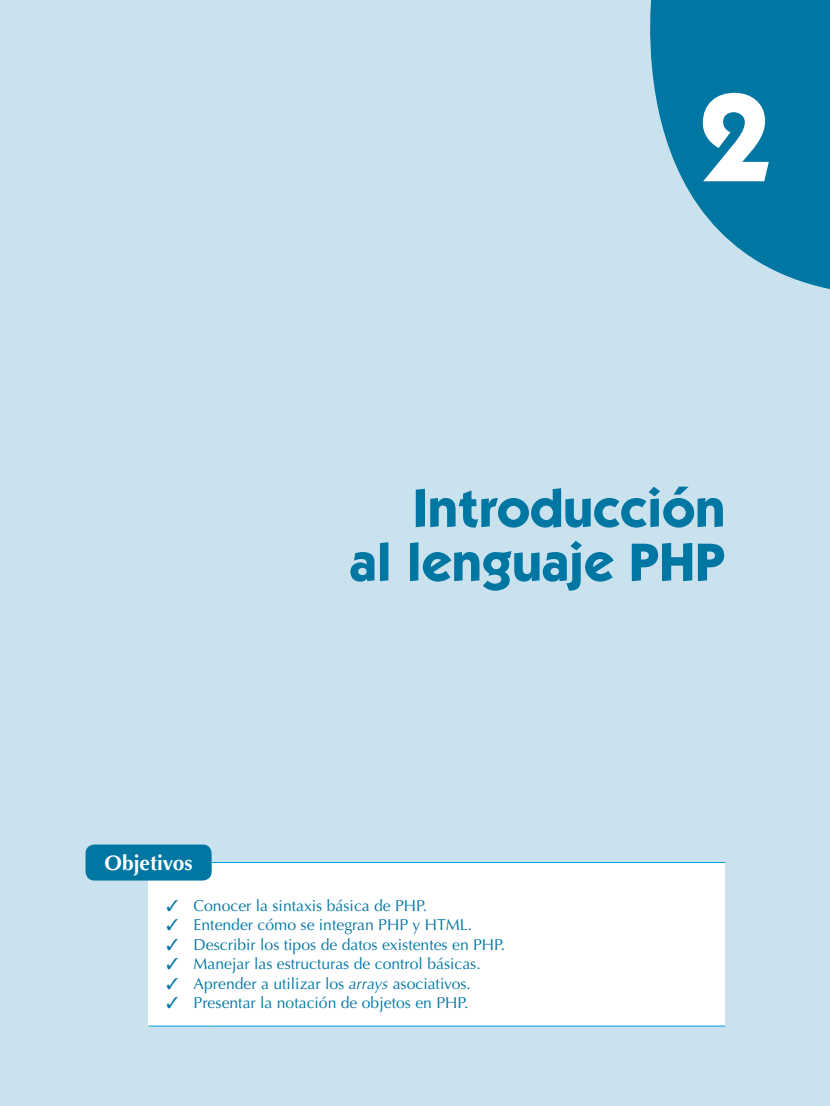
<style>
.page{position:relative;width:830px;height:1106px;background:#fff}
.page>*{position:absolute;margin:0;border:0;box-sizing:border-box;transform-origin:0 0}
.t1{font:700 126px "ITC Kabel Std";color:#fff}
.t2{font:700 54px/54px "ITC Kabel Std";color:#0076a3;text-align:right}
.t3{font:700 21px "Optima LT Std";color:#fff}
.t4{font:15.75px "Optima LT Std";color:#0076a3}
.s1{font-style:italic}
</style>
<div class="page">
<div style="left:0;top:0;width:829px;height:1106px;background:#c9e2ee"></div>
<svg style="left:650px;top:0;width:179px;height:289px;fill:#0076a3"></svg>
<div style="left:148px;top:862px;width:576px;height:164px;background:#fff"></div>
<hr style="left:148px;top:1025px;width:63px;height:1px;background:#009fda">
<hr style="left:211px;top:1025px;width:513px;height:1px;background:#009fda">
<hr style="left:211px;top:862px;width:513px;height:1px;background:#009fda">
<div style="left:85px;top:844px;width:126px;height:36px;background:#0076a3;border-radius:9px"></div>
<h1 class="t1" style="left:699px;top:62px;width:72px">2</h1>
<h3 class="t3" style="left:104px;top:851px;width:90px">Objetivos</h3>
<h2 class="t2" style="left:349px;top:481px;width:377px">Introducción<br>al lenguaje PHP</h2>
<p class="t4" style="left:166px;top:896px;width:262px">✓ Conocer la sintaxis básica de PHP.</p>
<p class="t4" style="left:166px;top:915px;width:307px">✓ Entender cómo se integran PHP y HTML.</p>
<p class="t4" style="left:166px;top:935px;width:340px">✓ Describir los tipos de datos existentes en PHP.</p>
<p class="t4" style="left:166px;top:954px;width:315px">✓ Manejar las estructuras de control básicas.</p>
<p class="t4" style="left:166px;top:974px;width:306px">✓ Aprender a utilizar los <span class="s1">arrays</span> asociativos.</p>
<p class="t4" style="left:166px;top:993px;width:303px">✓ Presentar la notación de objetos en PHP.</p>
</div>
